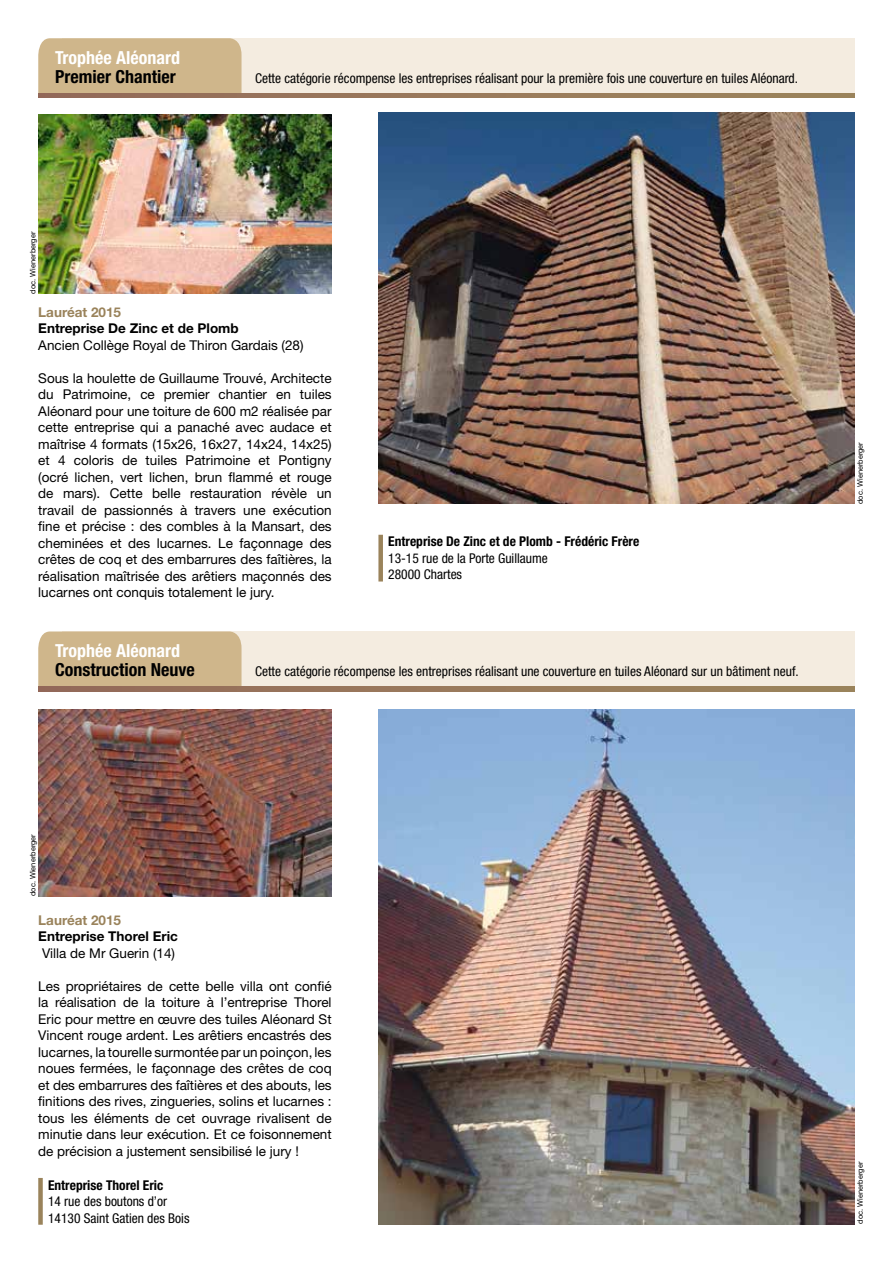
<style>
.page{position:relative;width:893px;height:1263px;background:#fff}
.page>*{position:absolute;margin:0;border:0;box-sizing:border-box;transform-origin:0 0}
.t1{font:700 condensed 18px "Helvetica Neue LT Std";color:#000}
.t2{font:700 condensed 18px "Helvetica Neue LT Std";color:#fff}
.t3{font:13.5px/16.5px "Helvetica Neue LT Std";color:#000;text-align:justify}
.t4{font:condensed 13.5px/16.5px "Helvetica Neue LT Std";color:#000}
.t5{font:700 condensed 13.5px "Helvetica Neue LT Std";color:#000}
.t6{font:700 13.5px "Helvetica Neue LT Std";color:#000}
.t7{font:700 13.5px "Helvetica Neue LT Std";color:#9a835b}
.t8{font:7.5px "Helvetica Neue LT Std";color:#000}
</style>
<div class="page">
<div style="left:378px;top:535px;width:5px;height:46px;background:#9a835b"></div>
<div style="left:38px;top:1178px;width:5px;height:47px;background:#9a835b"></div>
<div style="left:62px;top:38px;width:793px;height:60px;background:#f4ece0"></div>
<div style="left:62px;top:631px;width:793px;height:60px;background:#f4ece0"></div>
<div style="left:38px;top:38px;width:204px;height:55px;background:#cfb68b"></div>
<div style="left:38px;top:631px;width:204px;height:55px;background:#cfb68b"></div>
<svg style="left:38px;top:93px;width:817px;height:5px;background:#98785b"></svg>
<svg style="left:38px;top:686px;width:817px;height:5px;background:#98785b"></svg>
<img style="left:378px;top:113px;width:477px;height:391px">
<img style="left:378px;top:709px;width:477px;height:516px">
<img style="left:38px;top:709px;width:294px;height:187px">
<img style="left:38px;top:115px;width:294px;height:179px">
<h1 class="t2" style="left:55px;top:46px;width:126px">Trophée Aléonard</h1>
<h1 class="t1" style="left:55px;top:66px;width:122px">Premier Chantier</h1>
<p class="t8" style="left:28px;top:294px;width:63px;rotate:-90deg">doc. Wienerberger</p>
<p class="t4" style="left:255px;top:70px;width:544px">Cette catégorie récompense les entreprises réalisant pour la première fois une couverture en tuiles Aléonard.</p>
<p class="t7" style="left:38px;top:304px;width:84px">Lauréat 2015</p>
<p class="t6" style="left:38px;top:320px;width:202px">Entreprise De Zinc et de Plomb</p>
<p class="t3" style="left:38px;top:336px;width:267px">Ancien Collège Royal de Thiron Gardais (28)</p>
<p class="t3" style="left:38px;top:369px;width:295px">Sous la houlette de Guillaume Trouvé, Architecte du Patrimoine, ce premier chantier en tuiles Aléonard pour une toiture de 600 m2 réalisée par cette entreprise qui a panaché avec audace et maîtrise 4 formats (15x26, 16x27, 14x24, 14x25) et 4 coloris de tuiles Patrimoine et Pontigny (ocré lichen, vert lichen, brun flammé et rouge de mars). Cette belle restauration révèle un travail de passionnés à travers une exécution fine et précise : des combles à la Mansart, des cheminées et des lucarnes. Le façonnage des crêtes de coq et des embarrures des faîtières, la réalisation maîtrisée des arêtiers maçonnés des lucarnes ont conquis totalement le jury.</p>
<p class="t5" style="left:388px;top:533px;width:253px">Entreprise De Zinc et de Plomb - Frédéric Frère</p>
<p class="t4" style="left:388px;top:550px;width:161px">13-15 rue de la Porte Guillaume<br>28000 Chartes</p>
<h1 class="t2" style="left:55px;top:639px;width:126px">Trophée Aléonard</h1>
<h1 class="t1" style="left:55px;top:659px;width:141px">Construction Neuve</h1>
<p class="t4" style="left:255px;top:663px;width:545px">Cette catégorie récompense les entreprises réalisant une couverture en tuiles Aléonard sur un bâtiment neuf.</p>
<p class="t8" style="left:856px;top:504px;width:63px;rotate:-90deg">doc. Wienerberger</p>
<p class="t8" style="left:28px;top:896px;width:63px;rotate:-90deg">doc. Wienerberger</p>
<p class="t7" style="left:38px;top:911px;width:84px">Lauréat 2015</p>
<p class="t6" style="left:38px;top:928px;width:141px">Entreprise Thorel Eric</p>
<p class="t3" style="left:42px;top:944px;width:135px">Villa de Mr Guerin (14)</p>
<p class="t3" style="left:38px;top:977px;width:295px">Les propriétaires de cette belle villa ont confié la réalisation de la toiture à l’entreprise Thorel Eric pour mettre en œuvre des tuiles Aléonard St Vincent rouge ardent. Les arêtiers encastrés des lucarnes, la tourelle surmontée par un poinçon, les noues fermées, le façonnage des crêtes de coq et des embarrures des faîtières et des abouts, les finitions des rives, zingueries, solins et lucarnes : tous les éléments de cet ouvrage rivalisent de minutie dans leur exécution. Et ce foisonnement de précision a justement sensibilisé le jury !</p>
<p class="t5" style="left:48px;top:1177px;width:117px">Entreprise Thorel Eric</p>
<p class="t4" style="left:48px;top:1193px;width:143px">14 rue des boutons d’or<br>14130 Saint Gatien des Bois</p>
<p class="t8" style="left:856px;top:1224px;width:63px;rotate:-90deg">doc. Wienerberger</p>
</div>
